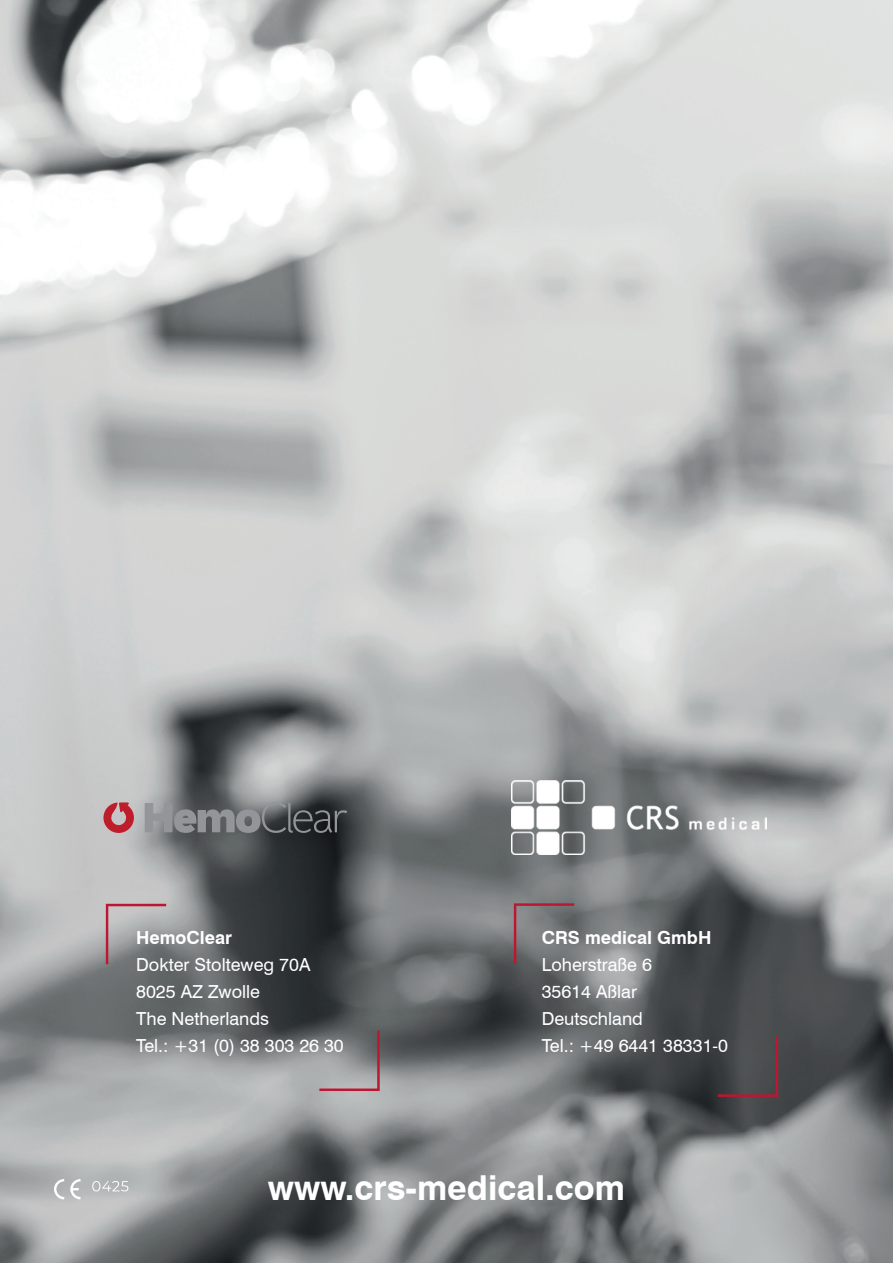
<style>
.page{position:relative;width:893px;height:1263px;background:#fff}
.page>*{position:absolute;margin:0;border:0;box-sizing:border-box;transform-origin:0 0}
.t1{font:700 34.35px "Swiss 721 BT";color:#fff}
.t2{font:18px/27px "Swiss 721 BT";color:#fff}
.t3{font:700 18px "Swiss 721 BT";color:#fff}
</style>
<div class="page">
<img style="left:0;top:0;width:893px;height:1263px">
<svg style="left:103px;top:802px;width:31px;height:31px"></svg>
<svg style="left:145px;top:802px;width:202px;height:31px"></svg>
<img style="left:512px;top:781px;width:255px;height:73px">
<svg style="left:106px;top:904px;width:60px;height:60px"></svg>
<svg style="left:319px;top:1030px;width:61px;height:61px"></svg>
<svg style="left:514px;top:903px;width:60px;height:61px"></svg>
<svg style="left:718px;top:1036px;width:60px;height:61px"></svg>
<svg style="left:53px;top:1178px;width:30px;height:22px"></svg>
<svg style="left:92px;top:1181px;width:36px;height:10px"></svg>
<p class="t3" style="left:136px;top:926px;width:97px">HemoClear</p>
<p class="t2" style="left:136px;top:951px;width:209px">Dokter Stolteweg 70A<br>8025 AZ Zwolle<br>The Netherlands<br>Tel.: +31 (0) 38 303 26 30</p>
<p class="t3" style="left:542px;top:926px;width:171px">CRS medical GmbH</p>
<p class="t2" style="left:542px;top:951px;width:188px">Loherstraße 6<br>35614 Aßlar<br>Deutschland<br>Tel.: +49 6441 38331-0</p>
<h1 class="t1" style="left:268px;top:1167px;width:359px">www.crs-medical.com</h1>
</div>
